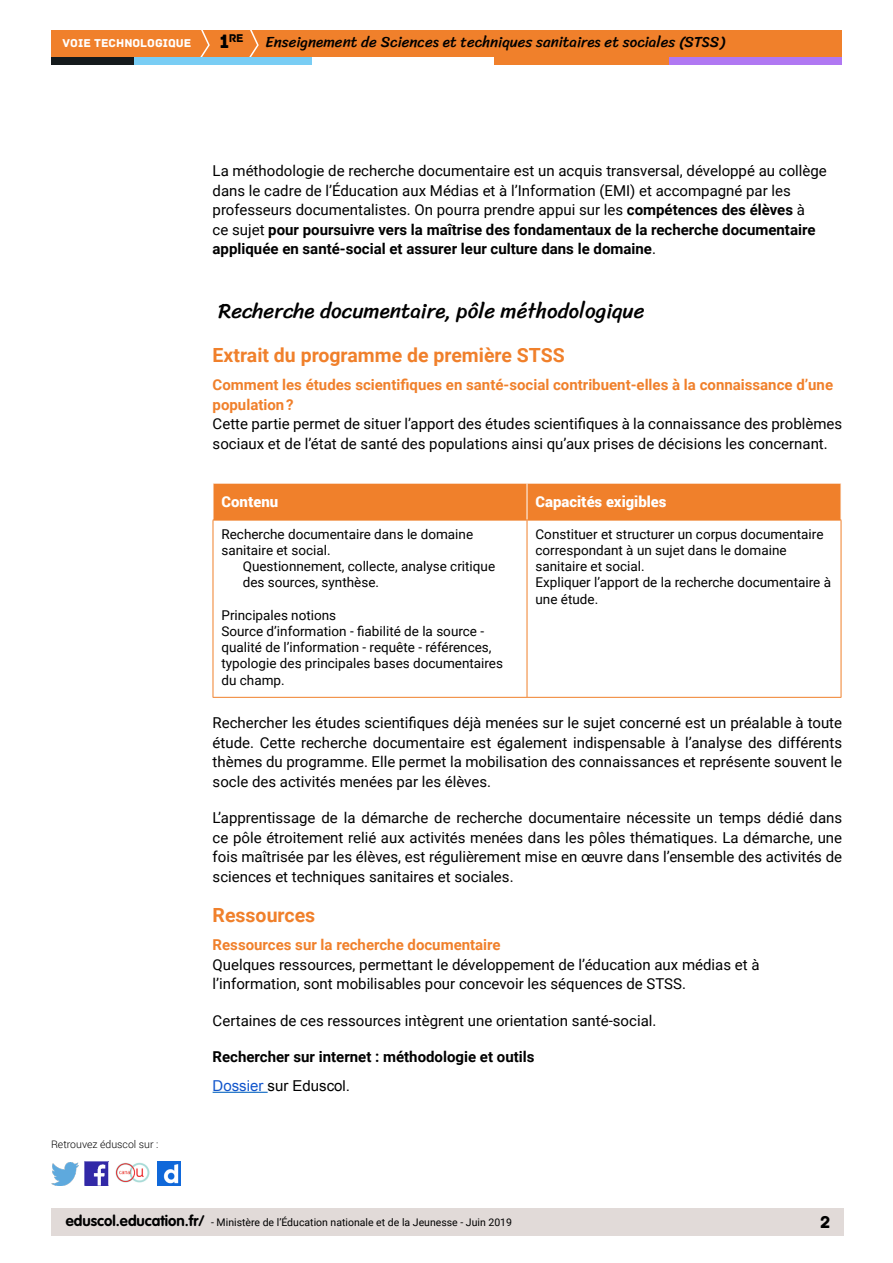
<style>
.page{position:relative;width:893px;height:1263px;background:#fff}
.page>*{position:absolute;margin:0;border:0;box-sizing:border-box;transform-origin:0 0}
.t1{font:21px "Sriracha";color:#000}
.t2{font:700 19.5px "Roboto";color:#f0802b}
.t3{font:18px "Archive";color:#000}
.t4{font:15px/19.5px "Roboto";color:#000}
.t5{font:700 15px/19.5px "Roboto";color:#f0802b}
.t6{font:15px "Sriracha";color:#000}
.t7{font:700 15px "Roboto";color:#000}
.t8{font:900 15px "Roboto";color:#fff}
.t9{font:15px "Arial";color:#000}
.t10{font:13.5px/16.2px "Roboto";color:#000}
.t11{font:12px "Archive";color:#fff}
.t12{font:11.85px "Archive";color:#000}
.t13{font:10.5px "Roboto";color:#000}
.t14{font:300 10.5px "Roboto";color:#000}
.s1{font-size:20.4px}
.s2{font-weight:700}
.s3{color:#15c}
.s4{font-family:"VAG Rounded Std";font-weight:700;font-size:15px}
</style>
<div class="page">
<div style="left:51px;top:1209px;width:792px;height:27px;background:#e1dad8"></div>
<img style="left:85px;top:1162px;width:23px;height:23px">
<img style="left:51px;top:1163px;width:28px;height:22px">
<img style="left:158px;top:1162px;width:22px;height:23px">
<img style="left:115px;top:1162px;width:35px;height:21px">
<div style="left:51px;top:30px;width:791px;height:27px;background:#f0802b"></div>
<svg style="left:200px;top:30px;width:10px;height:27px"></svg>
<svg style="left:249px;top:30px;width:10px;height:27px"></svg>
<div style="left:133px;top:57px;width:179px;height:8px;background:#79cdf4"></div>
<div style="left:51px;top:57px;width:82px;height:8px;background:#141a1c"></div>
<div style="left:667px;top:57px;width:175px;height:8px;background:#b078f2"></div>
<div style="left:494px;top:57px;width:175px;height:8px;background:#f0802b"></div>
<hr style="left:213px;top:1092px;width:55px;height:1px;background:#0563c1">
<div style="left:214px;top:484px;width:627px;height:36px;background:#f0802b"></div>
<svg style="left:214px;top:521px;width:627px;height:176px"></svg>
<hr style="left:527px;top:483px;width:1px;height:37px;background:#fff">
<hr style="left:213px;top:520px;width:1px;height:177px;background:#f0802b">
<hr style="left:527px;top:520px;width:1px;height:177px;background:#f0802b">
<hr style="left:841px;top:520px;width:1px;height:177px;background:#f0802b">
<hr style="left:213px;top:697px;width:314px;height:1px;background:#f0802b">
<hr style="left:527px;top:697px;width:314px;height:1px;background:#f0802b">
<hr style="left:213px;top:520px;width:314px;height:1px;background:#f0802b">
<hr style="left:527px;top:520px;width:314px;height:1px;background:#f0802b">
<p class="t12" style="left:220px;top:31px;width:25px"><span class="s1">1</span>re</p>
<p class="t11" style="left:63px;top:36px;width:130px">VOIE TECHNOLOGIQUE</p>
<p class="t6" style="left:265px;top:33px;width:461px">Enseignement de Sciences et techniques sanitaires et sociales (STSS)</p>
<p class="t4" style="left:213px;top:160px;width:616px">La méthodologie de recherche documentaire est un acquis transversal, développé au collège dans le cadre de l’Éducation aux Médias et à l’Information (EMI) et accompagné par les professeurs documentalistes. On pourra prendre appui sur les <span class="s2">compétences des élèves</span> à<br>ce sujet <span class="s2">pour poursuivre vers la maîtrise des fondamentaux de la recherche documentaire appliquée en santé-social et assurer leur culture dans le domaine</span>.</p>
<h1 class="t1" style="left:219px;top:298px;width:427px">Recherche documentaire, pôle méthodologique</h1>
<h2 class="t2" style="left:213px;top:342px;width:354px">Extrait du programme de première STSS</h2>
<p class="t5" style="left:213px;top:375px;width:622px">Comment les études scientifiques en santé-social contribuent-elles à la connaissance d’une population ?</p>
<p class="t4" style="left:213px;top:414px;width:631px">Cette partie permet de situer l’apport des études scientifiques à la connaissance des problèmes sociaux et de l’état de santé des populations ainsi qu’aux prises de décisions les concernant.</p>
<p class="t8" style="left:221px;top:491px;width:58px">Contenu</p>
<p class="t8" style="left:535px;top:491px;width:132px">Capacités exigibles</p>
<p class="t10" style="left:221px;top:525px;width:253px">Recherche documentaire dans le domaine sanitaire et social.</p>
<p class="t10" style="left:243px;top:558px;width:254px">Questionnement, collecte, analyse critique des sources, synthèse.</p>
<p class="t10" style="left:221px;top:606px;width:283px">Principales notions<br>Source d’information - fiabilité de la source - qualité de l’information - requête - références, typologie des principales bases documentaires du champ.</p>
<p class="t10" style="left:535px;top:525px;width:297px">Constituer et structurer un corpus documentaire correspondant à un sujet dans le domaine sanitaire et social.<br>Expliquer l’apport de la recherche documentaire à une étude.</p>
<p class="t14" style="left:51px;top:1137px;width:109px">Retrouvez éduscol sur :</p>
<p class="t4" style="left:213px;top:712px;width:631px;text-align:justify">Rechercher les études scientifiques déjà menées sur le sujet concerné est un préalable à toute étude. Cette recherche documentaire est également indispensable à l’analyse des différents thèmes du programme. Elle permet la mobilisation des connaissances et représente souvent le socle des activités menées par les élèves.</p>
<p class="t4" style="left:213px;top:807px;width:631px;text-align:justify">L’apprentissage de la démarche de recherche documentaire nécessite un temps dédié dans ce pôle étroitement relié aux activités menées dans les pôles thématiques. La démarche, une fois maîtrisée par les élèves, est régulièrement mise en œuvre dans l’ensemble des activités de sciences et techniques sanitaires et sociales.</p>
<h2 class="t2" style="left:213px;top:901px;width:104px">Ressources</h2>
<p class="t5" style="left:213px;top:934px;width:290px">Ressources sur la recherche documentaire</p>
<p class="t4" style="left:213px;top:954px;width:548px">Quelques ressources, permettant le développement de l’éducation aux médias et à l’information, sont mobilisables pour concevoir les séquences de STSS.</p>
<p class="t4" style="left:213px;top:1010px;width:445px">Certaines de ces ressources intègrent une orientation santé-social.</p>
<p class="t7" style="left:213px;top:1046px;width:323px">Rechercher sur internet : méthodologie et outils</p>
<p class="t9" style="left:213px;top:1075px;width:139px"><span class="s3">Dossier</span> sur Eduscol.</p>
<p class="t13" style="left:66px;top:1215px;width:448px"><span class="s4">eduscol.education.fr/</span> - Ministère de l’Éducation nationale et de la Jeunesse - Juin 2019</p>
<p class="t3" style="left:820px;top:1211px;width:12px">2</p>
</div>
